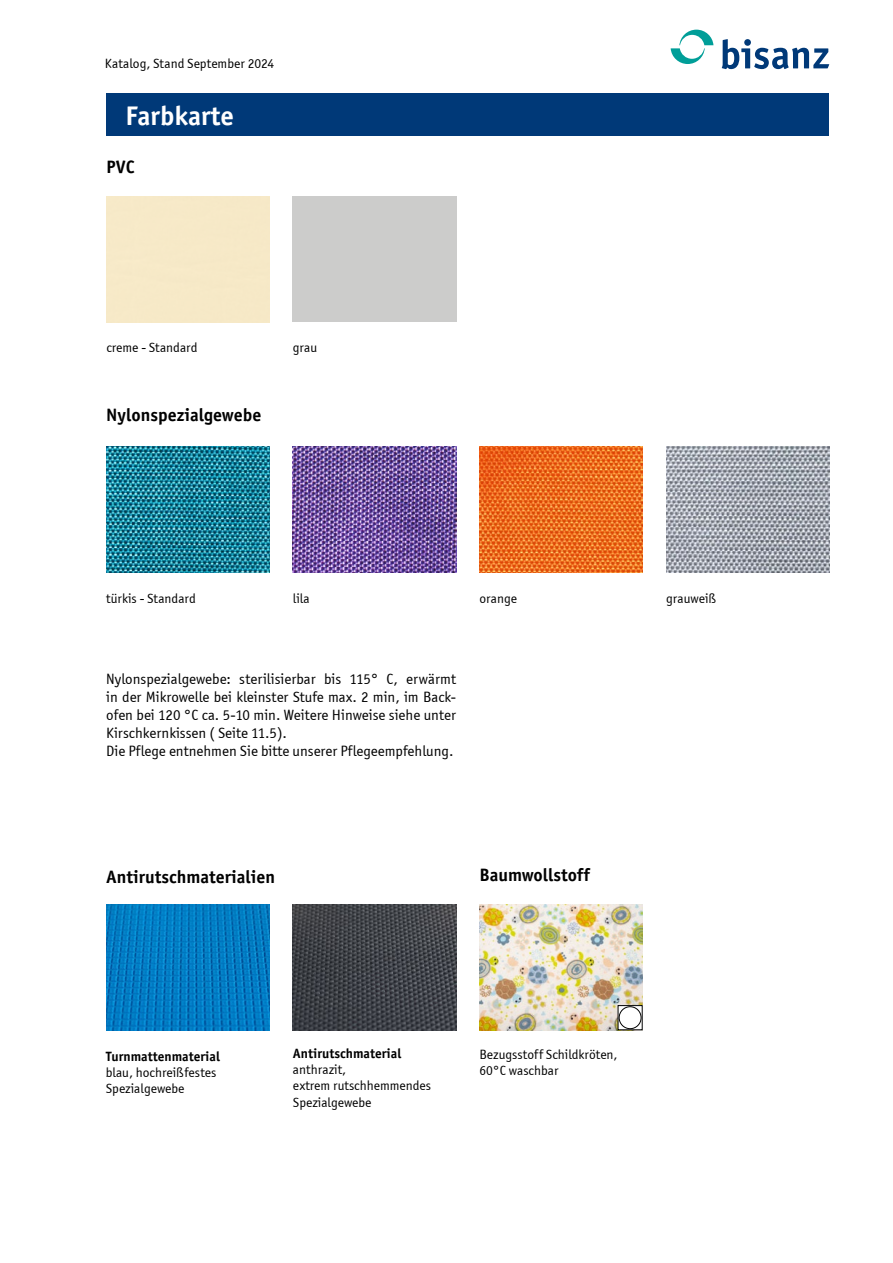
<style>
.page{position:relative;width:893px;height:1263px;background:#fff}
.page>*{position:absolute;margin:0;border:0;box-sizing:border-box;transform-origin:0 0}
.t1{font:700 27px "Officina Sans";color:#fff}
.t2{font:700 18px "Officina Sans";color:#000}
.t3{font:15px/18px "Officina Sans ITCTT Book";color:#000}
.t4{font:13.5px/16.2px "Officina Sans ITCTT Book";color:#000}
.t5{font:700 13.5px "Officina Sans";color:#000}
</style>
<div class="page">
<svg style="left:722px;top:39px;width:107px;height:30px"></svg>
<svg style="left:671px;top:30px;width:42px;height:34px"></svg>
<img style="left:106px;top:446px;width:163px;height:126px">
<img style="left:666px;top:446px;width:163px;height:126px">
<img style="left:479px;top:446px;width:164px;height:126px">
<img style="left:479px;top:904px;width:164px;height:126px">
<img style="left:106px;top:904px;width:163px;height:126px">
<img style="left:293px;top:904px;width:163px;height:126px">
<svg style="left:620px;top:1007px;width:21px;height:21px"></svg>
<div style="left:618px;top:1005px;width:25px;height:25px;border:1px solid #000"></div>
<div style="left:619px;top:1007px;width:22px;height:22px;background:#fff;border-radius:50%"></div>
<div style="left:619px;top:1006px;width:22px;height:23px;border:1px solid #000;border-radius:50%"></div>
<div style="left:106px;top:196px;width:164px;height:126px;background:#f6e9c7"></div>
<img style="left:293px;top:446px;width:163px;height:126px">
<div style="left:106px;top:94px;width:723px;height:42px;background:#003978"></div>
<p class="t4" style="left:105px;top:55px;width:171px">Katalog, Stand September 2024</p>
<h1 class="t1" style="left:126px;top:99px;width:110px">Farbkarte</h1>
<p class="t2" style="left:106px;top:155px;width:30px">PVC</p>
<p class="t4" style="left:106px;top:340px;width:93px">creme - Standard</p>
<p class="t4" style="left:293px;top:340px;width:26px">grau</p>
<p class="t2" style="left:106px;top:403px;width:157px">Nylonspezialgewebe</p>
<p class="t4" style="left:106px;top:590px;width:91px">türkis - Standard</p>
<p class="t4" style="left:479px;top:590px;width:39px">orange</p>
<p class="t4" style="left:666px;top:590px;width:52px">grauweiß</p>
<p class="t4" style="left:293px;top:590px;width:18px">lila</p>
<p class="t3" style="left:106px;top:670px;width:351px">Nylonspezialgewebe: sterilisierbar bis 115° C, erwärmt in der Mikrowelle bei kleinster Stufe max. 2 min, im Back&shy;ofen bei 120 °C ca. 5-10 min. Weitere Hinweise siehe unter Kirschkernkissen ( Seite 11.5).<br>Die Pflege entnehmen Sie bitte unserer Pflegeempfehlung.</p>
<p class="t2" style="left:106px;top:865px;width:170px">Antirutschmaterialien</p>
<p class="t2" style="left:479px;top:864px;width:112px">Baumwollstoff</p>
<p class="t5" style="left:106px;top:1048px;width:116px">Turnmattenmaterial</p>
<p class="t4" style="left:106px;top:1064px;width:112px">blau, hochreißfestes<br>Spezialgewebe</p>
<p class="t5" style="left:293px;top:1045px;width:110px">Antirutschmaterial</p>
<p class="t4" style="left:293px;top:1061px;width:140px">anthrazit,<br>extrem rutschhemmendes<br>Spezialgewebe</p>
<p class="t4" style="left:479px;top:1046px;width:140px">Bezugsstoff Schildkröten,<br>60°C waschbar</p>
</div>
